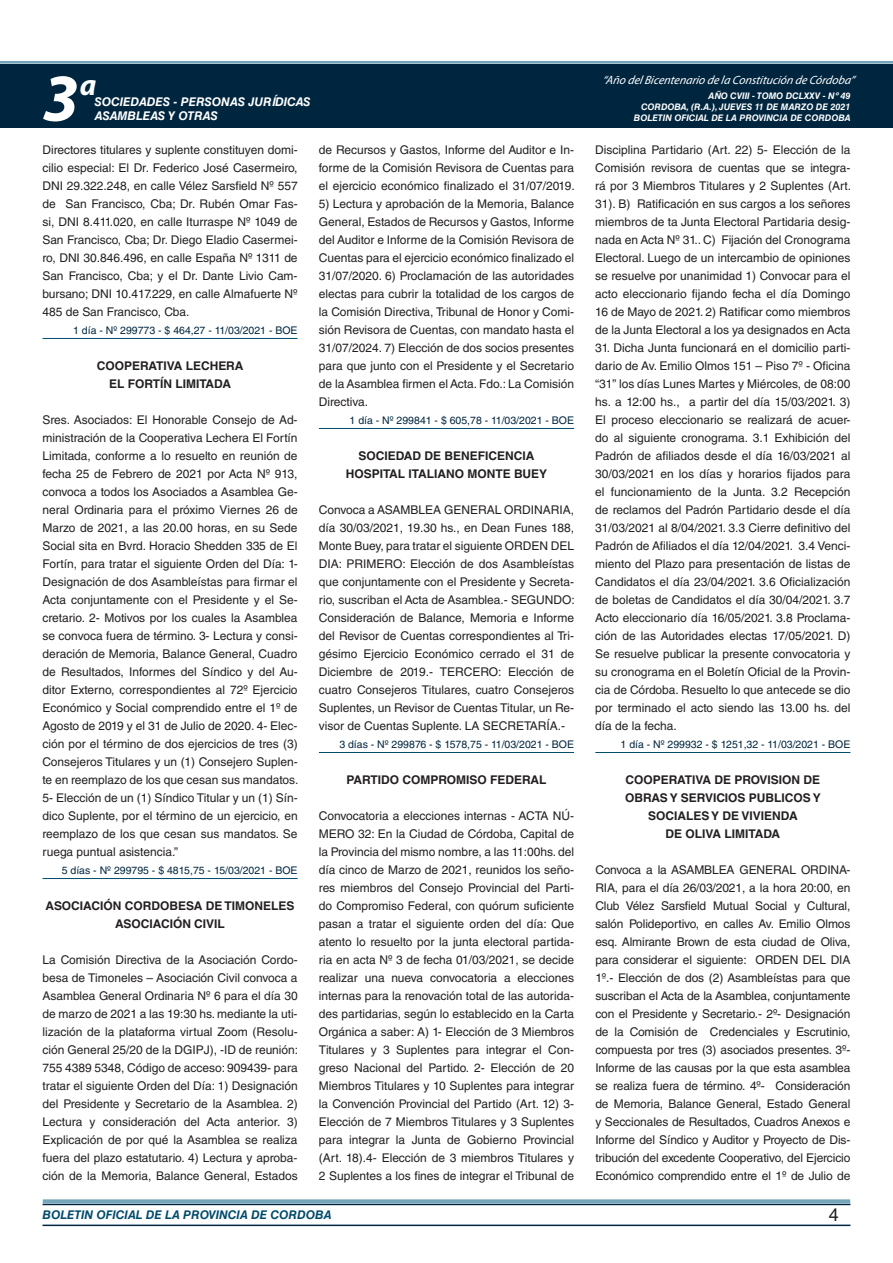
<style>
.page{position:relative;width:893px;height:1263px;background:#fff}
.page>*{position:absolute;margin:0;border:0;box-sizing:border-box;transform-origin:0 0}
.t1{font:italic 700 67.5px "Myriad Pro";color:#fff}
.t2{font:italic 700 30px "Myriad Pro";color:#fff}
.t3{font:18px "Helvetica LT Std";color:#231f20}
.t4{font:12px/18px "Helvetica LT Std";color:#231f20;text-align:justify}
.t5{font:700 12px/18px "Helvetica LT Std";color:#231f20;text-align:center}
.t6{font:italic 12px "Myriad Pro";color:#fff}
.t7{font:italic 700 12px "Helvetica LT Std";color:#fff}
.t8{font:italic 700 12px "Helvetica LT Std";color:#004b6c}
.t9{font:10.5px "Helvetica LT Std";color:#00263f}
.t10{font:italic 700 9px/10.8px "Helvetica LT Std";color:#fff;text-align:right}
</style>
<div class="page">
<div style="left:0;top:61px;width:893px;height:6px;background:#fff;opacity:.75"></div>
<div style="left:0;top:64px;width:893px;height:64px;background:#00263f"></div>
<hr style="left:43px;top:1224px;width:807px;height:2px;background:#00263f">
<div style="left:42px;top:1198px;width:809px;height:8px;background:#fff;opacity:.75"></div>
<hr style="left:43px;top:338px;width:255px;height:1px;background:#004b6c">
<hr style="left:43px;top:878px;width:255px;height:1px;background:#004b6c">
<hr style="left:319px;top:428px;width:255px;height:1px;background:#004b6c">
<hr style="left:319px;top:752px;width:255px;height:1px;background:#004b6c">
<hr style="left:595px;top:752px;width:255px;height:1px;background:#004b6c">
<h1 class="t1" style="left:43px;top:54px;width:38px">3</h1>
<h2 class="t2" style="left:80px;top:66px;width:18px">a</h2>
<p class="t7" style="left:95px;top:94px;width:217px">SOCIEDADES - PERSONAS JURÍDICAS</p>
<p class="t7" style="left:95px;top:109px;width:125px">ASAMBLEAS Y OTRAS</p>
<p class="t6" style="left:603px;top:72px;width:254px">“Año delBicentenario de la Constitución de Córdoba”</p>
<p class="t10" style="left:634px;top:91px;width:218px">AÑO CVIII - TOMO DCLXXV - Nº 49<br>CORDOBA, (R.A.), JUEVES 11 DE MARZO DE 2021<br>BOLETIN OFICIAL DE LA PROVINCIA DE CORDOBA</p>
<p class="t4" style="left:43px;top:141px;width:257px">Directores titulares y suplente constituyen domi&shy;cilio especial: El Dr. Federico José Casermeiro, DNI 29.322.248, en calle Vélez Sarsfield Nº 557 de San Francisco, Cba; Dr. Rubén Omar Fas&shy;si, DNI 8.411.020, en calle Iturraspe Nº 1049 de San Francisco, Cba; Dr. Diego Eladio Casermei&shy;ro, DNI 30.846.496, en calle España Nº 1311 de San Francisco, Cba; y el Dr. Dante Livio Cam&shy;bursano; DNI 10.417.229, en calle Almafuerte Nº 485 de San Francisco, Cba.</p>
<p class="t9" style="left:73px;top:324px;width:226px">1 día - Nº 299773 - $ 464,27 - 11/03/2021 - BOE</p>
<p class="t5" style="left:97px;top:356px;width:18px">COOPERATIVA</p>
<p class="t5" style="left:186px;top:356px;width:17px">LECHERA</p>
<p class="t5" style="left:109px;top:374px;width:35px">EL FORTÍN</p>
<p class="t5" style="left:175px;top:374px;width:16px">LIMITADA</p>
<p class="t4" style="left:43px;top:411px;width:257px">Sres. Asociados: El Honorable Consejo de Ad&shy;ministración de la Cooperativa Lechera El Fortín Limitada, conforme a lo resuelto en reunión de fecha 25 de Febrero de 2021 por Acta Nº 913, convoca a todos los Asociados a Asamblea Ge&shy;neral Ordinaria para el próximo Viernes 26 de Marzo de 2021, a las 20.00 horas, en su Sede Social sita en Bvrd. Horacio Shedden 335 de El Fortín, para tratar el siguiente Orden del Día: 1- Designación de dos Asambleístas para firmar el Acta conjuntamente con el Presidente y el Se&shy;cretario. 2- Motivos por los cuales la Asamblea se convoca fuera de término. 3- Lectura y consi&shy;deración de Memoria, Balance General, Cuadro de Resultados, Informes del Síndico y del Au&shy;ditor Externo, correspondientes al 72º Ejercicio Económico y Social comprendido entre el 1º de Agosto de 2019 y el 31 de Julio de 2020. 4- Elec&shy;ción por el término de dos ejercicios de tres (3)<br>Consejeros Titulares y un (1) Consejero Suplen&shy;te en reemplazo de los que cesan sus mandatos.<br>5- Elección de un (1) Síndico Titular y un (1) Sín&shy;dico Suplente, por el término de un ejercicio, en reemplazo de los que cesan sus mandatos. Se ruega puntual asistencia.”</p>
<p class="t9" style="left:62px;top:864px;width:237px">5 días - Nº 299795 - $ 4815,75 - 15/03/2021 - BOE</p>
<p class="t5" style="left:46px;top:896px;width:17px">ASOCIACI</p>
<p class="t5" style="left:103px;top:896px;width:40px">ÓN CORDOBESA</p>
<p class="t5" style="left:206px;top:896px;width:35px">DE TIMONELES</p>
<p class="t5" style="left:115px;top:914px;width:17px">ASOCIACI</p>
<p class="t5" style="left:173px;top:914px;width:37px">ÓN CIVIL</p>
<p class="t4" style="left:43px;top:951px;width:257px">La Comisión Directiva de la Asociación Cordo&shy;besa de Timoneles – Asociación Civil convoca a Asamblea General Ordinaria Nº 6 para el día 30 de marzo de 2021 a las 19:30 hs. mediante la uti&shy;lización de la plataforma virtual Zoom (Resolu&shy;ción General 25/20 de la DGIPJ), -ID de reunión:<br>755 4389 5348, Código de acceso: 909439- para tratar el siguiente Orden del Día: 1) Designación del Presidente y Secretario de la Asamblea. 2)<br>Lectura y consideración del Acta anterior. 3)<br>Explicación de por qué la Asamblea se realiza fuera del plazo estatutario. 4) Lectura y aproba&shy;ción de la Memoria, Balance General, Estados</p>
<p class="t4" style="left:319px;top:141px;width:257px">de Recursos y Gastos, Informe del Auditor e In&shy;forme de la Comisión Revisora de Cuentas para el ejercicio económico finalizado el 31/07/2019.</p>
<p class="t4" style="left:319px;top:195px;width:257px">5) Lectura y aprobación de la Memoria, Balance General, Estados de Recursos y Gastos, Informe del Auditor e Informe de la Comisión Revisora de Cuentas para el ejercicio económico finalizado el 31/07/2020. 6) Proclamación de las autoridades electas para cubrir la totalidad de los cargos de la Comisión Directiva, Tribunal de Honor y Comi&shy;sión Revisora de Cuentas, con mandato hasta el 31/07/2024. 7) Elección de dos socios presentes para que junto con el Presidente y el Secretario de la Asamblea firmen el Acta. Fdo.: La Comisión Directiva.</p>
<p class="t9" style="left:350px;top:414px;width:226px">1 día - Nº 299841 - $ 605,78 - 11/03/2021 - BOE</p>
<p class="t5" style="left:346px;top:446px;width:203px">SOCIEDAD DE BENEFICENCIA<br>HOSPITAL ITALIANO MONTE BUEY</p>
<p class="t4" style="left:319px;top:501px;width:257px">Convoca a ASAMBLEA GENERAL ORDINARIA, día 30/03/2021, 19.30 hs., en Dean Funes 188, Monte Buey, para tratar el siguiente ORDEN DEL DIA: PRIMERO: Elección de dos Asambleístas que conjuntamente con el Presidente y Secreta&shy;rio, suscriban el Acta de Asamblea.- SEGUNDO:<br>Consideración de Balance, Memoria e Informe del Revisor de Cuentas correspondientes al Tri&shy;gésimo Ejercicio Económico cerrado el 31 de Diciembre de 2019.- TERCERO: Elección de cuatro Consejeros Titulares, cuatro Consejeros Suplentes, un Revisor de Cuentas Titular, un Re&shy;visor de Cuentas Suplente. LA SECRETARÍA.-</p>
<p class="t9" style="left:339px;top:738px;width:236px">3 días - Nº 299876 - $ 1578,75 - 11/03/2021 - BOE</p>
<p class="t5" style="left:347px;top:770px;width:16px">PARTIDO</p>
<p class="t5" style="left:402px;top:770px;width:18px">COMPROMISO</p>
<p class="t5" style="left:490px;top:770px;width:17px">FEDERAL</p>
<p class="t4" style="left:319px;top:807px;width:257px">Convocatoria a elecciones internas - ACTA NÚ-MERO 32: En la Ciudad de Córdoba, Capital de la Provincia del mismo nombre, a las 11:00hs. del día cinco de Marzo de 2021, reunidos los seño&shy;res miembros del Consejo Provincial del Parti&shy;do Compromiso Federal, con quórum suficiente pasan a tratar el siguiente orden del día: Que atento lo resuelto por la junta electoral partida&shy;ria en acta Nº 3 de fecha 01/03/2021, se decide realizar una nueva convocatoria a elecciones internas para la renovación total de las autorida&shy;des partidarias, según lo establecido en la Carta Orgánica a saber: A) 1- Elección de 3 Miembros Titulares y 3 Suplentes para integrar el Con&shy;greso Nacional del Partido. 2- Elección de 20<br>Miembros Titulares y 10 Suplentes para integrar la Convención Provincial del Partido (Art. 12) 3- Elección de 7 Miembros Titulares y 3 Suplentes para integrar la Junta de Gobierno Provincial (Art. 18).4- Elección de 3 miembros Titulares y 2 Suplentes a los fines de integrar el Tribunal de</p>
<p class="t4" style="left:595px;top:141px;width:257px">Disciplina Partidario (Art. 22) 5- Elección de la Comisión revisora de cuentas que se integra&shy;rá por 3 Miembros Titulares y 2 Suplentes (Art.<br>31). B) Ratificación en sus cargos a los señores miembros de ta Junta Electoral Partidaria desig&shy;nada en Acta Nº 31.. C) Fijación del Cronograma Electoral. Luego de un intercambio de opiniones se resuelve por unanimidad 1) Convocar para el acto eleccionario fijando fecha el día Domingo 16 de Mayo de 2021. 2) Ratificar como miembros de la Junta Electoral a los ya designados en Acta</p>
<p class="t4" style="left:595px;top:339px;width:257px">31. Dicha Junta funcionará en el domicilio parti&shy;dario de Av. Emilio Olmos 151 – Piso 7º - Oficina “31” los días Lunes Martes y Miércoles, de 08:00 hs. a 12:00 hs., a partir del día 15/03/2021. 3)<br>El proceso eleccionario se realizará de acuer&shy;do al siguiente cronograma. 3.1 Exhibición del Padrón de afiliados desde el día 16/03/2021 al 30/03/2021 en los días y horarios fijados para el funcionamiento de la Junta. 3.2 Recepción de reclamos del Padrón Partidario desde el día 31/03/2021 al 8/04/2021. 3.3 Cierre definitivo del Padrón de Afiliados el día 12/04/2021. 3.4 Venci&shy;miento del Plazo para presentación de listas de Candidatos el día 23/04/2021. 3.6 Oficialización de boletas de Candidatos el día 30/04/2021. 3.7<br>Acto eleccionario día 16/05/2021. 3.8 Proclama&shy;ción de las Autoridades electas 17/05/2021. D)<br>Se resuelve publicar la presente convocatoria y su cronograma en el Boletín Oficial de la Provin&shy;cia de Córdoba. Resuelto lo que antecede se dio por terminado el acto siendo las 13.00 hs. del día de la fecha.</p>
<p class="t9" style="left:621px;top:738px;width:231px">1 día - Nº 299932 - $ 1251,32 - 11/03/2021 - BOE</p>
<p class="t5" style="left:625px;top:770px;width:197px">COOPERATIVA DE PROVISION DE<br>OBRAS Y SERVICIOS PUBLICOS Y<br>SOCIALES Y DE VIVIENDA<br>DE OLIVA LIMITADA</p>
<p class="t4" style="left:595px;top:861px;width:257px">Convoca a la ASAMBLEA GENERAL ORDINA-RIA, para el día 26/03/2021, a la hora 20:00, en Club Vélez Sarsfield Mutual Social y Cultural, salón Polideportivo, en calles Av. Emilio Olmos esq. Almirante Brown de esta ciudad de Oliva, para considerar el siguiente: ORDEN DEL DIA 1º.- Elección de dos (2) Asambleístas para que suscriban el Acta de la Asamblea, conjuntamente con el Presidente y Secretario.- 2º- Designación de la Comisión de Credenciales y Escrutinio, compuesta por tres (3) asociados presentes. 3º-Informe de las causas por la que esta asamblea se realiza fuera de término. 4º- Consideración de Memoria, Balance General, Estado General y Seccionales de Resultados, Cuadros Anexos e Informe del Síndico y Auditor y Proyecto de Dis&shy;tribución del excedente Cooperativo, del Ejercicio Económico comprendido entre el 1º de Julio de</p>
<p class="t8" style="left:43px;top:1208px;width:290px">BOLETIN OFICIAL DE LA PROVINCIA DE CORDOBA</p>
<h3 class="t3" style="left:829px;top:1204px;width:12px">4</h3>
</div>
